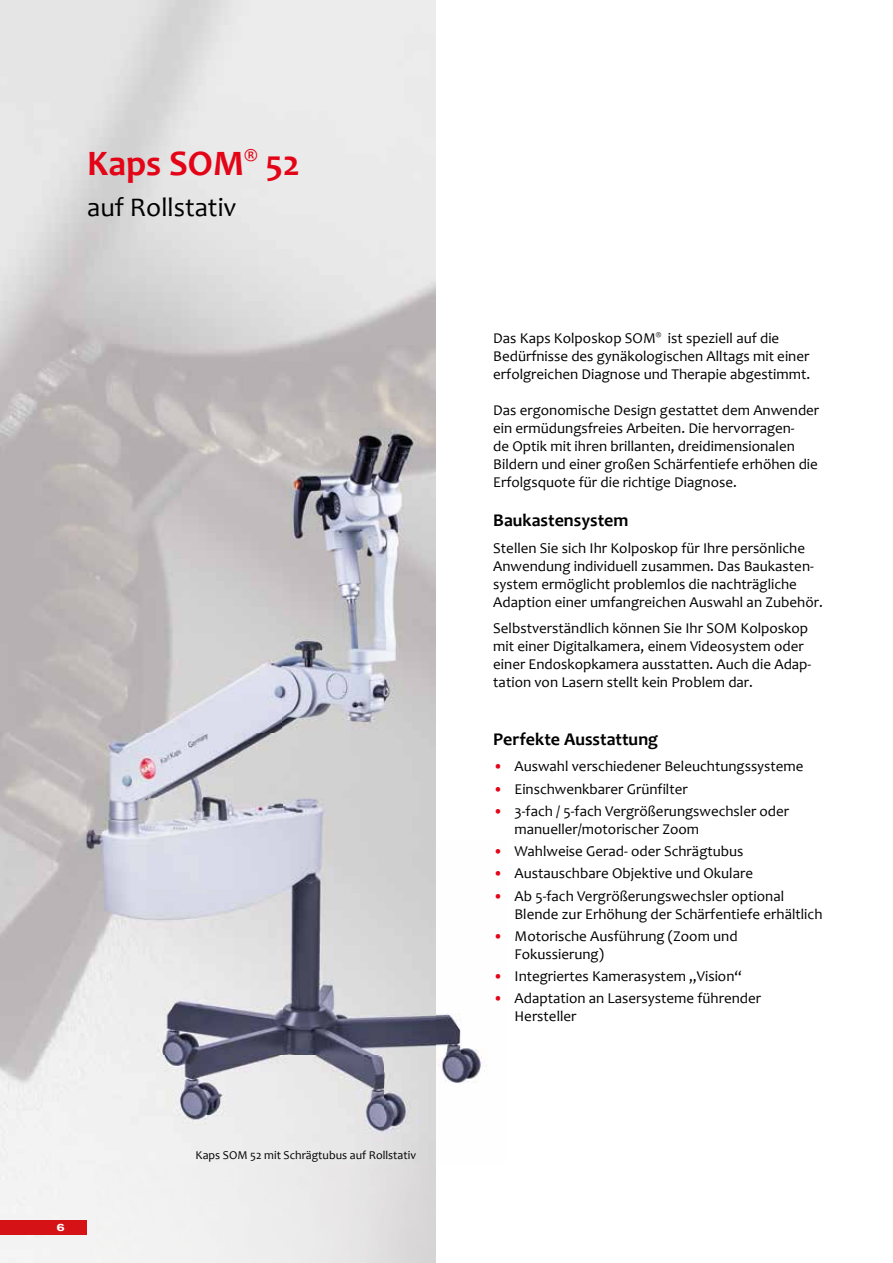
<style>
.page{position:relative;width:893px;height:1263px;background:#fff}
.page>*{position:absolute;margin:0;border:0;box-sizing:border-box;transform-origin:0 0}
.t1{font:700 36px "Candara";color:#e30517}
.t2{font:27px "Candara";color:#000}
.t3{font:700 18px "Candara";color:#000}
.t4{font:15px/18px "Candara";color:#000}
.t5{font:12px "Candara";color:#000}
.t6{font:700 10.05px "Arial";color:#fff;scale:1.49 1}
.s1{color:#e30517}
</style>
<div class="page">
<img style="left:0;top:368px;width:96px;height:895px">
<img style="left:79px;top:412px;width:408px;height:751px">
<div style="left:0;top:1220px;width:86px;height:15px;background:#d51317"></div>
<h1 class="t1" style="left:87px;top:141px;width:214px">Kaps SOM<sup>®</sup> 52</h1>
<h2 class="t2" style="left:87px;top:190px;width:151px">auf Rollstativ</h2>
<p class="t6" style="left:57px;top:1221px;width:7px">6</p>
<p class="t5" style="left:196px;top:1147px;width:222px">Kaps SOM 52 mit Schrägtubus auf Rollstativ</p>
<p class="t4" style="left:493px;top:329px;width:318px">Das Kaps Kolposkop SOM<sup>®</sup> ist speziell auf die<br>Bedürfnisse des gynäkologischen Alltags mit einer erfolgreichen Diagnose und Therapie abgestimmt.</p>
<p class="t4" style="left:493px;top:401px;width:327px">Das ergonomische Design gestattet dem Anwender ein ermüdungsfreies Arbeiten. Die hervorragen-<br>de Optik mit ihren brillanten, dreidimensionalen Bildern und einer großen Schärfentiefe erhöhen die Erfolgsquote für die richtige Diagnose.</p>
<p class="t3" style="left:493px;top:509px;width:137px">Baukastensystem</p>
<p class="t4" style="left:493px;top:539px;width:331px">Stellen Sie sich Ihr Kolposkop für Ihre persönliche Anwendung individuell zusammen. Das Baukasten&shy;system ermöglicht problemlos die nachträgliche Adaption einer umfangreichen Auswahl an Zubehör.</p>
<p class="t4" style="left:493px;top:619px;width:320px">Selbstverständlich können Sie Ihr SOM Kolposkop mit einer Digitalkamera, einem Videosystem oder einer Endoskopkamera ausstatten. Auch die Adap&shy;tation von Lasern stellt kein Problem dar.</p>
<p class="t3" style="left:493px;top:728px;width:166px">Perfekte Ausstattung</p>
<p class="t4" style="left:493px;top:757px;width:312px"><span class="s1">•</span> Auswahl verschiedener Beleuchtungssysteme</p>
<p class="t4" style="left:493px;top:779px;width:196px"><span class="s1">•</span> Einschwenkbarer Grünfilter</p>
<p class="t4" style="left:514px;top:802px;width:276px;text-indent:-21px"><span class="s1">•</span> 3-fach / 5-fach Vergrößerungswechsler oder manueller/motorischer Zoom</p>
<p class="t4" style="left:493px;top:842px;width:252px"><span class="s1">•</span> Wahlweise Gerad- oder Schrägtubus</p>
<p class="t4" style="left:493px;top:864px;width:261px"><span class="s1">•</span> Austauschbare Objektive und Okulare</p>
<p class="t4" style="left:514px;top:886px;width:309px;text-indent:-21px"><span class="s1">•</span> Ab 5-fach Vergrößerungswechsler optional<br>Blende zur Erhöhung der Schärfentiefe erhältlich</p>
<p class="t4" style="left:514px;top:927px;width:225px;text-indent:-21px"><span class="s1">•</span> Motorische Ausführung (Zoom und<br>Fokussierung)</p>
<p class="t4" style="left:493px;top:967px;width:250px"><span class="s1">•</span> Integriertes Kamerasystem „Vision“</p>
<p class="t4" style="left:514px;top:989px;width:248px;text-indent:-21px"><span class="s1">•</span> Adaptation an Lasersysteme führender<br>Hersteller</p>
</div>
